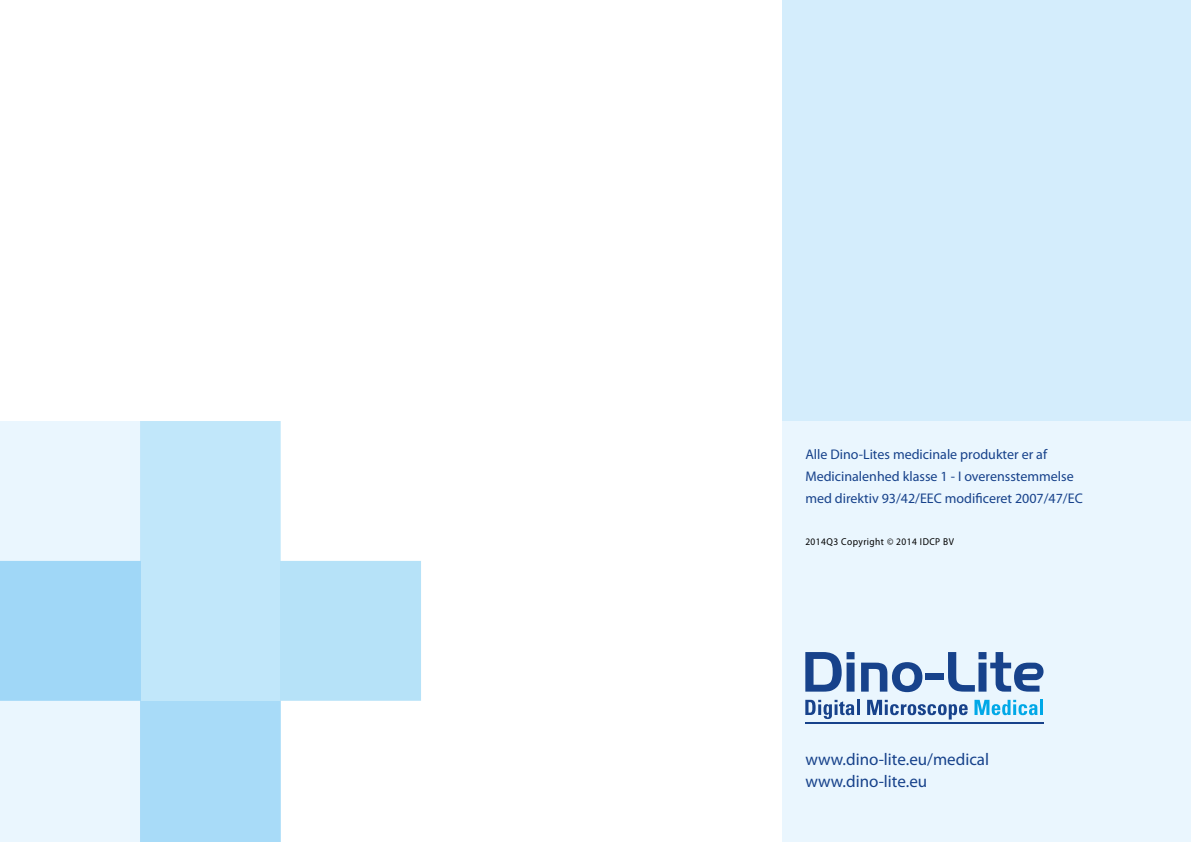
<style>
.page{position:relative;width:1191px;height:842px;background:#fff}
.page>*{position:absolute;margin:0;border:0;box-sizing:border-box;transform-origin:0 0}
.t1{font:17px/22px "Myriad Pro";color:#17428b}
.t2{font:14px/22px "Myriad Pro";color:#17428b}
.t3{font:10px "Myriad Pro";letter-spacing:.05em;color:#000;scale:.94 1}
</style>
<div class="page">
<svg style="left:0;top:421px;width:421px;height:421px"></svg>
<div style="left:782px;top:0;width:409px;height:842px;background:#d4edfc"></div>
<div style="left:782px;top:421px;width:409px;height:421px;background:#eaf6fe"></div>
<svg style="left:805px;top:700px;width:49px;height:19px"></svg>
<hr style="left:856px;top:700px;width:3px;height:15px;background:#17428b">
<svg style="left:867px;top:700px;width:100px;height:19px"></svg>
<svg style="left:974px;top:700px;width:63px;height:15px"></svg>
<hr style="left:1040px;top:700px;width:3px;height:15px;background:#00a8e7">
<svg style="left:805px;top:652px;width:49px;height:40px"></svg>
<svg style="left:861px;top:662px;width:61px;height:30px"></svg>
<div style="left:925px;top:673px;width:18px;height:7px;background:#17428b"></div>
<svg style="left:948px;top:652px;width:95px;height:40px"></svg>
<hr style="left:805px;top:722px;width:238px;height:2px;background:#17428b">
<p class="t2" style="left:805px;top:444px;width:279px">Alle Dino-Lites medicinale produkter er af<br>Medicinalenhed klasse 1 - I overensstemmelse med direktiv 93/42/EEC modificeret 2007/47/EC</p>
<p class="t3" style="left:805px;top:536px;width:160px">2014Q3 Copyright © 2014 IDCP BV</p>
<p class="t1" style="left:805px;top:749px;width:185px">www.dino-lite.eu/medical www.dino-lite.eu</p>
</div>
